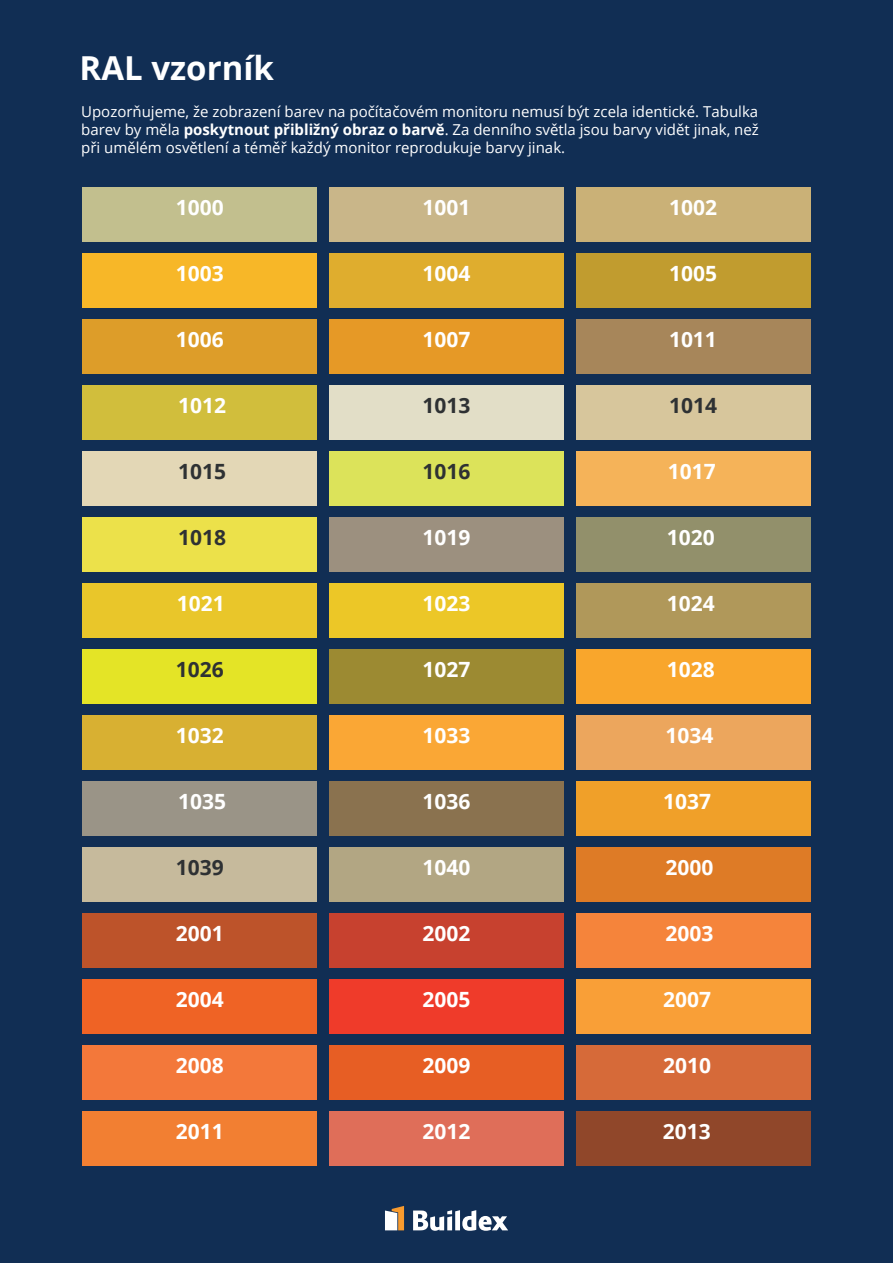
<style>
.page{position:relative;width:893px;height:1263px;background:#112e54}
.page>*{position:absolute;margin:0;border:0;box-sizing:border-box;transform-origin:0 0}
.t1{font:700 33px "Open Sans";color:#fff}
.t2{font:700 21px "Open Sans";color:#fff}
.t3{font:700 21px "Open Sans";color:#2e3133}
.t4{font:15px/18px "Open Sans";color:#fff;text-align:justify}
.s1{font-weight:700}
</style>
<div class="page">
<div style="left:83px;top:187px;width:234px;height:55px;background:#c2bf8e"></div>
<div style="left:329px;top:187px;width:235px;height:55px;background:#c9b689"></div>
<div style="left:576px;top:187px;width:235px;height:55px;background:#cab177"></div>
<div style="left:83px;top:253px;width:234px;height:55px;background:#f7b728"></div>
<div style="left:329px;top:253px;width:235px;height:55px;background:#dfad2e"></div>
<div style="left:576px;top:253px;width:235px;height:55px;background:#c19c2f"></div>
<div style="left:83px;top:319px;width:234px;height:55px;background:#dd9d29"></div>
<div style="left:329px;top:319px;width:235px;height:55px;background:#e69926"></div>
<div style="left:576px;top:319px;width:235px;height:55px;background:#a7865a"></div>
<div style="left:83px;top:385px;width:234px;height:55px;background:#d1be3c"></div>
<div style="left:329px;top:385px;width:235px;height:55px;background:#e2dec7"></div>
<div style="left:576px;top:385px;width:235px;height:55px;background:#d7c69c"></div>
<div style="left:82px;top:451px;width:235px;height:55px;background:#e3d7b6"></div>
<div style="left:329px;top:451px;width:235px;height:55px;background:#dce35a"></div>
<div style="left:576px;top:451px;width:234px;height:55px;background:#f5b359"></div>
<div style="left:82px;top:517px;width:235px;height:55px;background:#ece14a"></div>
<div style="left:329px;top:517px;width:235px;height:55px;background:#9c907f"></div>
<div style="left:576px;top:517px;width:234px;height:55px;background:#92906b"></div>
<div style="left:82px;top:583px;width:235px;height:55px;background:#e9c62a"></div>
<div style="left:329px;top:583px;width:235px;height:55px;background:#ecc727"></div>
<div style="left:576px;top:583px;width:234px;height:55px;background:#b0985a"></div>
<div style="left:82px;top:649px;width:235px;height:55px;background:#e4e426"></div>
<div style="left:329px;top:649px;width:235px;height:55px;background:#9c8a32"></div>
<div style="left:576px;top:649px;width:234px;height:55px;background:#f9a62c"></div>
<div style="left:82px;top:715px;width:235px;height:55px;background:#d8b032"></div>
<div style="left:329px;top:715px;width:235px;height:55px;background:#faa735"></div>
<div style="left:576px;top:715px;width:235px;height:55px;background:#eca65d"></div>
<div style="left:82px;top:781px;width:235px;height:55px;background:#9a9487"></div>
<div style="left:329px;top:781px;width:235px;height:55px;background:#8a724f"></div>
<div style="left:576px;top:781px;width:235px;height:55px;background:#f0a029"></div>
<div style="left:82px;top:847px;width:235px;height:55px;background:#c6ba9c"></div>
<div style="left:329px;top:847px;width:235px;height:55px;background:#b2a683"></div>
<div style="left:576px;top:847px;width:235px;height:55px;background:#de7b26"></div>
<div style="left:82px;top:913px;width:235px;height:55px;background:#bd532a"></div>
<div style="left:329px;top:913px;width:235px;height:55px;background:#c7412f"></div>
<div style="left:576px;top:913px;width:235px;height:55px;background:#f5843b"></div>
<div style="left:82px;top:979px;width:235px;height:55px;background:#ef6325"></div>
<div style="left:329px;top:979px;width:235px;height:55px;background:#ef3b2a"></div>
<div style="left:576px;top:979px;width:234px;height:55px;background:#f99f37"></div>
<div style="left:82px;top:1045px;width:235px;height:55px;background:#f3783a"></div>
<div style="left:329px;top:1045px;width:235px;height:55px;background:#e75e24"></div>
<div style="left:576px;top:1045px;width:234px;height:55px;background:#d66a39"></div>
<div style="left:82px;top:1111px;width:235px;height:55px;background:#f27f32"></div>
<div style="left:329px;top:1111px;width:235px;height:55px;background:#df6e59"></div>
<div style="left:576px;top:1111px;width:234px;height:55px;background:#90472a"></div>
<svg style="left:413px;top:1210px;width:95px;height:21px"></svg>
<svg style="left:385px;top:1206px;width:19px;height:24px"></svg>
<h1 class="t1" style="left:80px;top:45px;width:196px">RAL vzorník</h1>
<p class="t4" style="left:81px;top:102px;width:679px">Upozorňujeme, že zobrazení barev na počítačovém monitoru nemusí být zcela identické. Tabulka barev by měla <span class="s1">poskytnout přibližný obraz o barvě</span>. Za denního světla jsou barvy vidět jinak, než při umělém osvětlení a téměř každý monitor reprodukuje barvy jinak.</p>
<h2 class="t2" style="left:176px;top:192px;width:49px">1000</h2>
<h2 class="t2" style="left:423px;top:192px;width:49px">1001</h2>
<h2 class="t2" style="left:669px;top:192px;width:49px">1002</h2>
<h2 class="t2" style="left:176px;top:258px;width:49px">1003</h2>
<h2 class="t2" style="left:423px;top:258px;width:49px">1004</h2>
<h2 class="t2" style="left:669px;top:258px;width:49px">1005</h2>
<h2 class="t2" style="left:176px;top:324px;width:49px">1006</h2>
<h2 class="t2" style="left:423px;top:324px;width:49px">1007</h2>
<h2 class="t2" style="left:669px;top:324px;width:49px">1011</h2>
<h2 class="t2" style="left:178px;top:390px;width:49px">1012</h2>
<h2 class="t3" style="left:423px;top:390px;width:49px">1013</h2>
<h2 class="t3" style="left:669px;top:390px;width:49px">1014</h2>
<h2 class="t3" style="left:178px;top:456px;width:49px">1015</h2>
<h2 class="t3" style="left:423px;top:456px;width:49px">1016</h2>
<h2 class="t2" style="left:668px;top:456px;width:49px">1017</h2>
<h2 class="t3" style="left:178px;top:522px;width:49px">1018</h2>
<h2 class="t2" style="left:423px;top:522px;width:49px">1019</h2>
<h2 class="t2" style="left:667px;top:522px;width:49px">1020</h2>
<h2 class="t2" style="left:177px;top:588px;width:49px">1021</h2>
<h2 class="t2" style="left:423px;top:588px;width:49px">1023</h2>
<h2 class="t2" style="left:667px;top:588px;width:49px">1024</h2>
<h2 class="t3" style="left:176px;top:654px;width:49px">1026</h2>
<h2 class="t2" style="left:423px;top:654px;width:49px">1027</h2>
<h2 class="t2" style="left:667px;top:654px;width:49px">1028</h2>
<h2 class="t2" style="left:176px;top:720px;width:49px">1032</h2>
<h2 class="t2" style="left:423px;top:720px;width:49px">1033</h2>
<h2 class="t2" style="left:666px;top:720px;width:49px">1034</h2>
<h2 class="t2" style="left:178px;top:786px;width:49px">1035</h2>
<h2 class="t2" style="left:423px;top:786px;width:49px">1036</h2>
<h2 class="t2" style="left:663px;top:786px;width:49px">1037</h2>
<h2 class="t3" style="left:176px;top:852px;width:49px">1039</h2>
<h2 class="t2" style="left:423px;top:852px;width:49px">1040</h2>
<h2 class="t2" style="left:666px;top:852px;width:49px">2000</h2>
<h2 class="t2" style="left:176px;top:918px;width:49px">2001</h2>
<h2 class="t2" style="left:423px;top:918px;width:49px">2002</h2>
<h2 class="t2" style="left:666px;top:918px;width:49px">2003</h2>
<h2 class="t2" style="left:176px;top:984px;width:49px">2004</h2>
<h2 class="t2" style="left:423px;top:984px;width:49px">2005</h2>
<h2 class="t2" style="left:663px;top:984px;width:49px">2007</h2>
<h2 class="t2" style="left:176px;top:1050px;width:49px">2008</h2>
<h2 class="t2" style="left:423px;top:1050px;width:49px">2009</h2>
<h2 class="t2" style="left:663px;top:1050px;width:49px">2010</h2>
<h2 class="t2" style="left:176px;top:1116px;width:49px">2011</h2>
<h2 class="t2" style="left:423px;top:1116px;width:49px">2012</h2>
<h2 class="t2" style="left:663px;top:1116px;width:49px">2013</h2>
</div>
